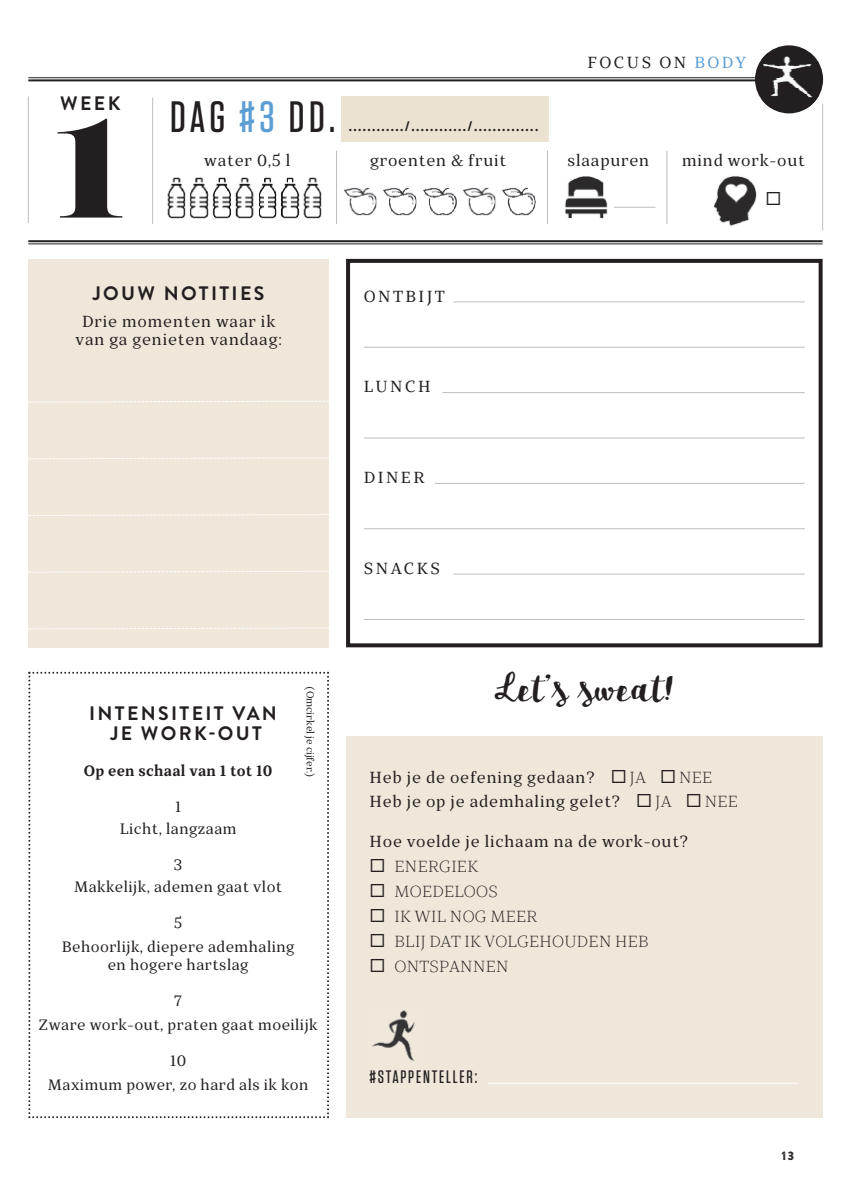
<style>
.page{position:relative;width:851px;height:1191px;background:#fff}
.page>*{position:absolute;margin:0;border:0;box-sizing:border-box;transform-origin:0 0}
.t1{font:800 138.8px "Encorpada Classic";color:#231f20}
.t2{font:45.4px "HMS Gilbert Brush";letter-spacing:.02em;color:#231f20}
.t3{font:500 43.8px "Tungsten";color:#231f20}
.t4{font:700 19.4px/20px "Brandon Grotesque";letter-spacing:.12em;color:#231f20;text-align:center}
.t5{font:500 18px "Tungsten";letter-spacing:.1em;color:#231f20}
.t6{font:16px/18px "TT Bells";letter-spacing:.05em;color:#231f20;text-align:center}
.t7{font:300 16px/25px "TT Bells";letter-spacing:.015em;color:#231f20}
.t8{font:16px "TT Bells";letter-spacing:.15em;color:#231f20}
.t9{font:15px/24px "TT Bells";letter-spacing:.03em;color:#231f20;text-align:center}
.t10{font:700 15px "TT Bells";letter-spacing:.015em;color:#231f20}
.t11{font:700 14px "Brandon Grotesque";color:#231f20}
.t12{font:12px "Brandon Printed Two";color:#231f20}
.t13{font:10px "TT Bells";color:#231f20}
.s1{color:#5c9dd4}
</style>
<div class="page">
<div style="left:346px;top:736px;width:476px;height:382px;background:#efe8da"></div>
<svg style="left:28px;top:672px;width:301px;height:446px"></svg>
<div style="left:341px;top:96px;width:207px;height:46px;background:#ebe2d1"></div>
<hr style="left:28px;top:77px;width:794px;height:1px;background:#231f20">
<hr style="left:28px;top:79px;width:794px;height:2px;background:#231f20">
<hr style="left:28px;top:96px;width:1px;height:127px;background:#bcbdc0">
<hr style="left:152px;top:98px;width:1px;height:126px;background:#bcbdc0">
<hr style="left:336px;top:151px;width:1px;height:73px;background:#bcbdc0">
<hr style="left:547px;top:151px;width:1px;height:73px;background:#bcbdc0">
<hr style="left:666px;top:151px;width:1px;height:73px;background:#bcbdc0">
<hr style="left:28px;top:240px;width:794px;height:2px;background:#231f20">
<hr style="left:28px;top:243px;width:794px;height:1px;background:#231f20">
<img style="left:344px;top:187px;width:192px;height:29px">
<img style="left:167px;top:177px;width:64px;height:42px">
<img style="left:235px;top:177px;width:65px;height:42px">
<img style="left:303px;top:177px;width:19px;height:42px">
<hr style="left:613px;top:207px;width:42px;height:1px;background:#bcbdc0">
<img style="left:565px;top:176px;width:49px;height:43px">
<img style="left:713px;top:176px;width:44px;height:50px">
<hr style="left:822px;top:104px;width:1px;height:126px;background:#bcbdc0">
<svg style="left:754px;top:45px;width:69px;height:68px;background:#454243"></svg>
<img style="left:761px;top:77px;width:57px;height:4px">
<img style="left:761px;top:96px;width:57px;height:12px">
<img style="left:761px;top:78px;width:57px;height:1px">
<img style="left:761px;top:53px;width:57px;height:9px">
<div style="left:28px;top:259px;width:301px;height:388px;background:#efe8da"></div>
<svg style="left:28px;top:400px;width:301px;height:3px"></svg>
<svg style="left:28px;top:457px;width:301px;height:2px"></svg>
<svg style="left:28px;top:514px;width:301px;height:2px"></svg>
<svg style="left:28px;top:571px;width:301px;height:2px"></svg>
<svg style="left:28px;top:627px;width:301px;height:3px"></svg>
<div style="left:346px;top:259px;width:476px;height:388px;border:4px solid #231f20"></div>
<hr style="left:453px;top:301px;width:351px;height:1px;background:#bcbdc0">
<hr style="left:364px;top:347px;width:440px;height:1px;background:#bcbdc0">
<hr style="left:442px;top:392px;width:362px;height:1px;background:#bcbdc0">
<hr style="left:364px;top:437px;width:440px;height:1px;background:#bcbdc0">
<hr style="left:434px;top:483px;width:370px;height:1px;background:#bcbdc0">
<hr style="left:364px;top:528px;width:440px;height:1px;background:#bcbdc0">
<hr style="left:453px;top:573px;width:351px;height:1px;background:#bcbdc0">
<hr style="left:364px;top:619px;width:440px;height:1px;background:#bcbdc0">
<hr style="left:488px;top:1082px;width:310px;height:1px;background:#fff">
<img style="left:372px;top:1010px;width:43px;height:52px">
<p class="t8" style="left:587px;top:56px;width:160px">FOCUS ON <span class="s1">BODY</span></p>
<p class="t4" style="left:60px;top:96px;width:62px">WEEK</p>
<h3 class="t3" style="left:170px;top:91px;width:167px">DAG <span class="s1">#3</span> DD.</h3>
<h1 class="t1" style="left:54px;top:113px;width:74px">1</h1>
<p class="t11" style="left:348px;top:121px;width:191px">............/............/..............</p>
<p class="t6" style="left:204px;top:153px;width:88px">water 0,5 l</p>
<p class="t6" style="left:370px;top:153px;width:138px">groenten &amp; fruit</p>
<p class="t6" style="left:567px;top:153px;width:83px">slaapuren</p>
<p class="t6" style="left:682px;top:153px;width:124px">mind work-out</p>
<p class="t4" style="left:93px;top:286px;width:173px">JOUW NOTITIES</p>
<p class="t8" style="left:364px;top:290px;width:83px">ONTBIJT</p>
<p class="t6" style="left:75px;top:314px;width:208px">Drie momenten waar ik van ga genieten vandaag:</p>
<p class="t13" style="left:314px;top:686px;width:93px;rotate:90deg">(Omcirkel je cijfer.)</p>
<p class="t4" style="left:89px;top:706px;width:189px">INTENSITEIT VAN<br>JE WORK-OUT</p>
<p class="t10" style="left:84px;top:765px;width:190px">Op een schaal van 1 tot 10</p>
<p class="t9" style="left:120px;top:797px;width:118px;line-height:22px">1<br>Licht, langzaam</p>
<p class="t9" style="left:74px;top:855px;width:210px;line-height:22px">3<br>Makkelijk, ademen gaat vlot</p>
<p class="t9" style="left:62px;top:912px;width:234px">5<br>Behoorlijk, diepere ademhaling</p>
<p class="t9" style="left:108px;top:954px;width:142px">en hogere hartslag</p>
<p class="t9" style="left:39px;top:990px;width:280px">7<br>Zware work-out, praten gaat moeilijk</p>
<p class="t9" style="left:48px;top:1050px;width:262px">10<br>Maximum power, zo hard als ik kon</p>
<p class="t6" style="left:364px;top:380px;width:68px">LUNCH</p>
<p class="t6" style="left:364px;top:470px;width:62px">DINER</p>
<p class="t6" style="left:364px;top:561px;width:78px">SNACKS</p>
<h2 class="t2" style="left:495px;top:669px;width:180px">Let’s sweat!</h2>
<p class="t6" style="left:369px;top:770px;width:227px">Heb je de oefening gedaan?</p>
<p class="t7" style="left:629px;top:767px;width:18px">JA</p>
<p class="t7" style="left:679px;top:767px;width:35px">NEE</p>
<p class="t6" style="left:369px;top:794px;width:252px">Heb je op je ademhaling gelet?</p>
<p class="t7" style="left:655px;top:791px;width:18px">JA</p>
<p class="t7" style="left:704px;top:791px;width:35px">NEE</p>
<p class="t6" style="left:369px;top:834px;width:320px">Hoe voelde je lichaam na de work-out?</p>
<p class="t7" style="left:394px;top:856px;width:255px">ENERGIEK<br>MOEDELOOS<br>IK WIL NOG MEER<br>BLIJ DAT IK VOLGEHOUDEN HEB<br>ONTSPANNEN</p>
<p class="t5" style="left:369px;top:1066px;width:109px">#STAPPENTELLER:</p>
<p class="t12" style="left:781px;top:1147px;width:14px">13</p>
</div>
